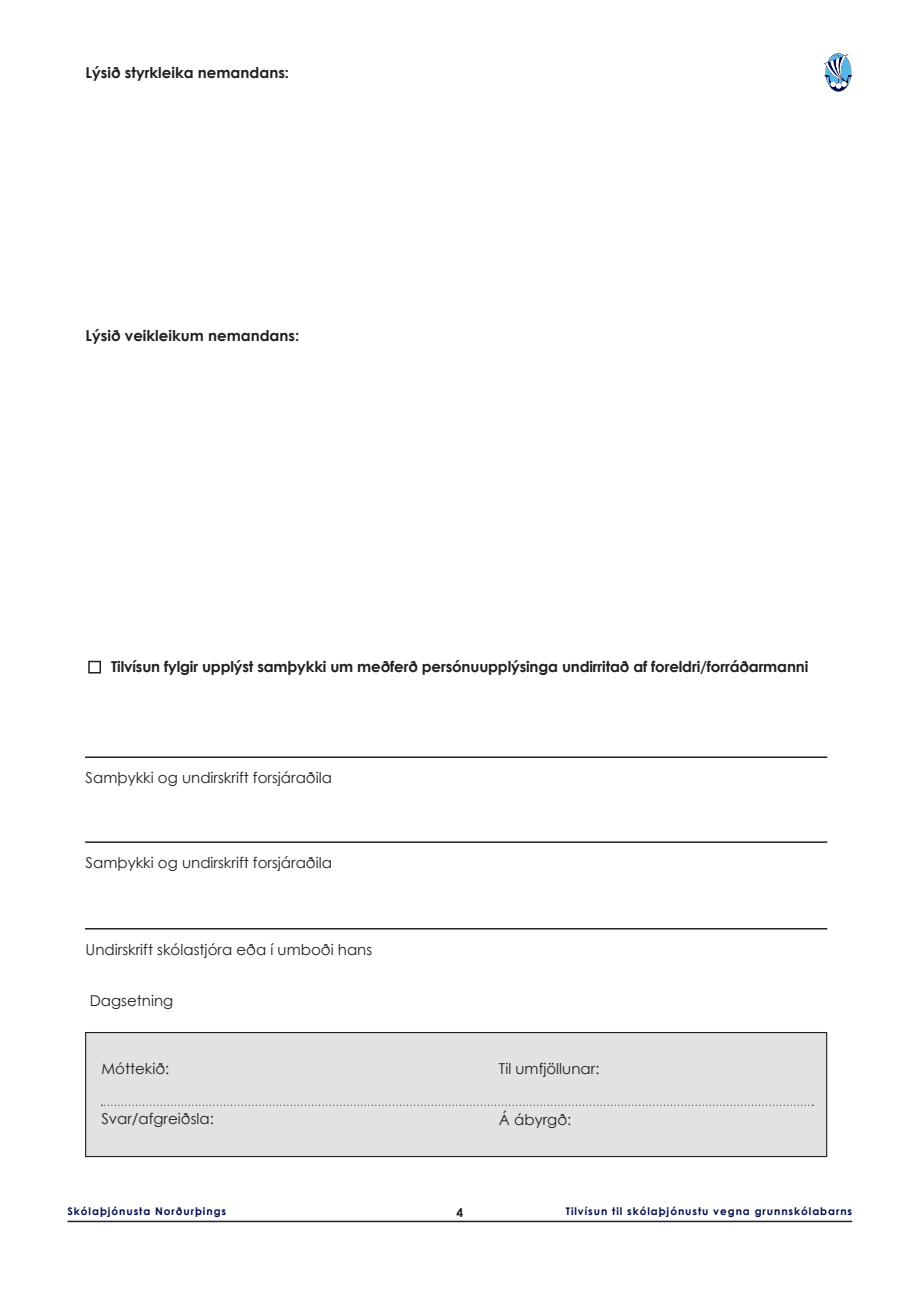
<style>
.page{position:relative;width:919px;height:1289px;background:#fff}
.page>*{position:absolute;margin:0;border:0;box-sizing:border-box;transform-origin:0 0}
.t1{font:15px "Century Gothic";color:#231f20}
.t2{font:700 15px "Century Gothic";letter-spacing:-.01em;color:#231f20}
.t3{font:700 12px "Century Gothic";color:#231f20}
.t4{font:700 10.5px "Century Gothic";letter-spacing:.09em;color:#000e4c}
</style>
<div class="page">
<div style="left:86px;top:1032px;width:740px;height:124px;background:#e1e2e4"></div>
<div style="left:85px;top:1031px;width:742px;height:126px;border:1px solid #231f20"></div>
<hr style="left:85px;top:756px;width:742px;height:2px;background:#231f20">
<hr style="left:85px;top:841px;width:742px;height:1px;background:#231f20">
<hr style="left:85px;top:928px;width:742px;height:1px;background:#231f20">
<svg style="left:101px;top:1104px;width:712px;height:1px"></svg>
<hr style="left:68px;top:1220px;width:784px;height:2px;background:#231f20">
<svg style="left:823px;top:53px;width:29px;height:39px"></svg>
<div style="left:88px;top:660px;width:13px;height:13px;border:2px solid #231f20"></div>
<p class="t2" style="left:86px;top:61px;width:205px">Lýsið styrkleika nemandans:</p>
<p class="t2" style="left:86px;top:324px;width:215px">Lýsið veikleikum nemandans:</p>
<p class="t2" style="left:111px;top:655px;width:698px">Tilvísun fylgir upplýst samþykki um meðferð persónuupplýsinga undirritað af foreldri/forráðarmanni</p>
<p class="t1" style="left:86px;top:767px;width:248px">Samþykki og undirskrift forsjáraðila</p>
<p class="t1" style="left:86px;top:852px;width:248px">Samþykki og undirskrift forsjáraðila</p>
<p class="t1" style="left:86px;top:938px;width:288px">Undirskrift skólastjóra eða í umboði hans</p>
<p class="t1" style="left:90px;top:990px;width:85px">Dagsetning</p>
<p class="t1" style="left:101px;top:1057px;width:70px">Móttekið:</p>
<p class="t1" style="left:499px;top:1058px;width:102px">Til umfjöllunar:</p>
<p class="t1" style="left:101px;top:1108px;width:114px">Svar/afgreiðsla:</p>
<p class="t1" style="left:499px;top:1108px;width:74px">Á ábyrgð:</p>
<p class="t4" style="left:68px;top:1203px;width:160px">Skólaþjónusta Norðurþings</p>
<p class="t3" style="left:456px;top:1202px;width:8px">4</p>
<p class="t4" style="left:565px;top:1203px;width:288px">Tilvísun til skólaþjónustu vegna grunnskólabarns</p>
</div>
